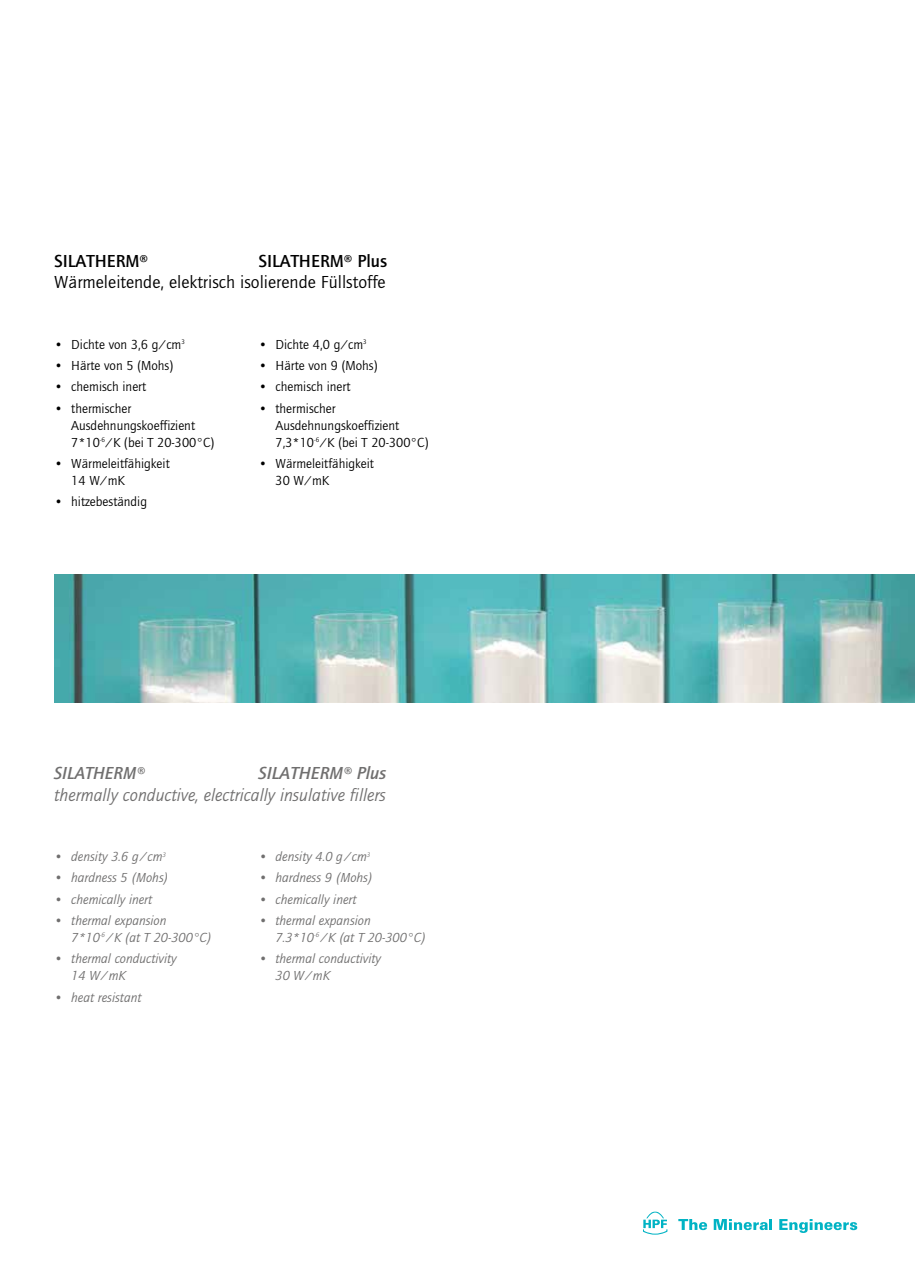
<style>
.page{position:relative;width:915px;height:1285px;background:#fff}
.page>*{position:absolute;margin:0;border:0;box-sizing:border-box;transform-origin:0 0}
.t1{font:italic 18px "Quay Sans";color:#706f6f}
.t2{font:18px "Quay Sans";color:#000}
.t3{font:italic 500 18px "Quay Sans";color:#706f6f}
.t4{font:500 18px "Quay Sans";color:#000}
.t5{font:13.5px/17px "Quay Sans";color:#000}
.t6{font:italic 13.5px/17px "Quay Sans";color:#706f6f}
.s1{font-style:normal}
</style>
<div class="page">
<svg style="left:678px;top:1219px;width:28px;height:10px"></svg>
<svg style="left:713px;top:1219px;width:59px;height:10px"></svg>
<svg style="left:779px;top:1219px;width:78px;height:14px"></svg>
<svg style="left:643px;top:1211px;width:24px;height:23px"></svg>
<img style="left:54px;top:574px;width:860px;height:128px">
<h1 class="t4" style="left:258px;top:251px;width:130px">SILATHERM® Plus</h1>
<h1 class="t4" style="left:54px;top:251px;width:95px">SILATHERM®</h1>
<h1 class="t2" style="left:54px;top:272px;width:333px">Wärmeleitende, elektrisch isolierende Füllstoffe</h1>
<p class="t5" style="left:54px;top:336px;width:132px">• Dichte von 3,6 g/cm<sup>3</sup></p>
<p class="t5" style="left:54px;top:357px;width:120px">• Härte von 5 (Mohs)</p>
<p class="t5" style="left:54px;top:378px;width:93px">• chemisch inert</p>
<p class="t5" style="left:71px;top:400px;width:145px;text-indent:-17px">• thermischer<br>Ausdehnungskoeffizient<br>7*10<sup>-6</sup>/K (bei T 20-300°C)</p>
<p class="t5" style="left:71px;top:455px;width:100px;text-indent:-17px">• Wärmeleitfähigkeit<br>14 W/mK</p>
<p class="t5" style="left:54px;top:493px;width:94px">• hitzebeständig</p>
<p class="t5" style="left:258px;top:336px;width:110px">• Dichte 4,0 g/cm<sup>3</sup></p>
<p class="t5" style="left:258px;top:357px;width:120px">• Härte von 9 (Mohs)</p>
<p class="t5" style="left:258px;top:378px;width:93px">• chemisch inert</p>
<p class="t5" style="left:275px;top:400px;width:154px;text-indent:-17px">• thermischer<br>Ausdehnungskoeffizient<br>7,3*10<sup>-6</sup>/K (bei T 20-300°C)</p>
<p class="t5" style="left:275px;top:455px;width:100px;text-indent:-17px">• Wärmeleitfähigkeit<br>30 W/mK</p>
<h1 class="t3" style="left:258px;top:763px;width:129px">SILATHERM® Plus</h1>
<h1 class="t3" style="left:54px;top:763px;width:92px">SILATHERM®</h1>
<h1 class="t1" style="left:54px;top:784px;width:333px">thermally conductive, electrically insulative fillers</h1>
<p class="t6" style="left:54px;top:848px;width:113px"><span class="s1">•</span> density 3.6 g/cm<sup>3</sup></p>
<p class="t6" style="left:54px;top:869px;width:115px"><span class="s1">•</span> hardness 5 (Mohs)</p>
<p class="t6" style="left:54px;top:890px;width:99px"><span class="s1">•</span> chemically inert</p>
<p class="t6" style="left:71px;top:912px;width:142px;text-indent:-17px"><span class="s1">•</span> thermal expansion<br>7*10<sup>-6</sup>/K (at T 20-300°C)</p>
<p class="t6" style="left:71px;top:950px;width:107px;text-indent:-17px"><span class="s1">•</span> thermal conductivity<br>14 W/mK</p>
<p class="t6" style="left:54px;top:988px;width:89px"><span class="s1">•</span> heat resistant</p>
<p class="t6" style="left:258px;top:848px;width:113px">• density 4.0 g/cm<sup>3</sup></p>
<p class="t6" style="left:258px;top:869px;width:115px">• hardness 9 (Mohs)</p>
<p class="t6" style="left:258px;top:890px;width:99px">• chemically inert</p>
<p class="t6" style="left:275px;top:912px;width:152px;text-indent:-17px">• thermal expansion<br>7.3*10<sup>-6</sup>/K (at T 20-300°C)</p>
<p class="t6" style="left:275px;top:950px;width:107px;text-indent:-17px">• thermal conductivity<br>30 W/mK</p>
</div>
